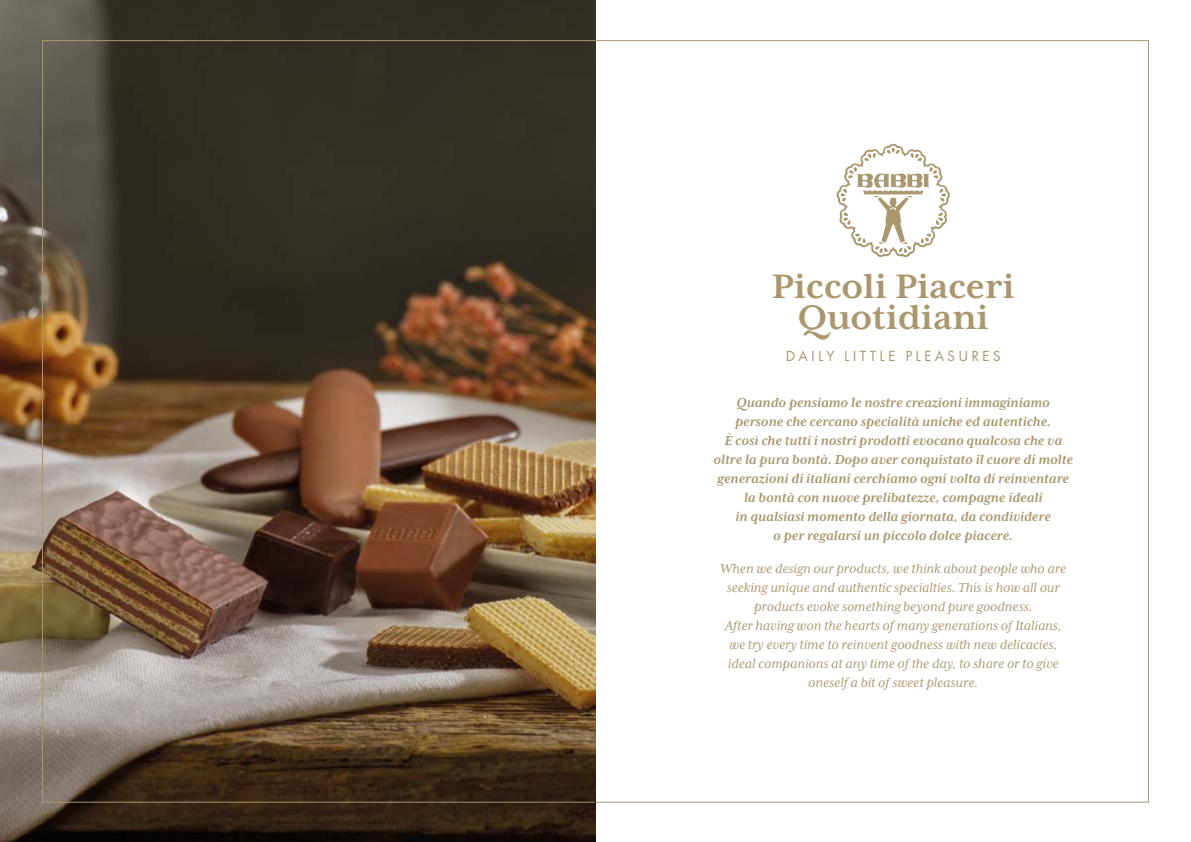
<style>
.page{position:relative;width:1191px;height:842px;background:#fff}
.page>*{position:absolute;margin:0;border:0;box-sizing:border-box;transform-origin:0 0}
.t1{font:700 39px/31px "Mrs Eaves XL Serif OT";color:#ab976e;text-align:center}
.t2{font:15.2px "Futura PT";letter-spacing:.21em;color:#ab976e}
.t3{font:italic 700 15px/19px "Mrs Eaves XL Serif OT";color:#ab976e;text-align:center}
.t4{font:italic 15px/19px "Mrs Eaves XL Serif OT";color:#ab976e;text-align:center}
</style>
<div class="page">
<img style="left:0;top:0;width:595px;height:842px">
<svg style="left:596px;top:40px;width:552px;height:762px"></svg>
<img style="left:42px;top:40px;width:554px;height:762px">
<h1 class="t1" style="left:772px;top:271px;width:244px">Piccoli Piaceri<br>Quotidiani</h1>
<p class="t2" style="left:785px;top:346px;width:216px">DAILY LITTLE PLEASURES</p>
<p class="t3" style="left:713px;top:393px;width:361px">Quando pensiamo le nostre creazioni immaginiamo persone che cercano specialità uniche ed autentiche.<br>È così che tutti i nostri prodotti evocano qualcosa che va oltre la pura bontà. Dopo aver conquistato il cuore di molte generazioni di italiani cerchiamo ogni volta di reinventare la bontà con nuove prelibatezze, compagne ideali<br>in qualsiasi momento della giornata, da condividere<br>o per regalarsi un piccolo dolce piacere.</p>
<p class="t4" style="left:720px;top:559px;width:347px">When we design our products, we think about people who are seeking unique and authentic specialties. This is how all our products evoke something beyond pure goodness.<br>After having won the hearts of many generations of Italians, we try every time to reinvent goodness with new delicacies, ideal companions at any time of the day, to share or to give oneself a bit of sweet pleasure.</p>
</div>
